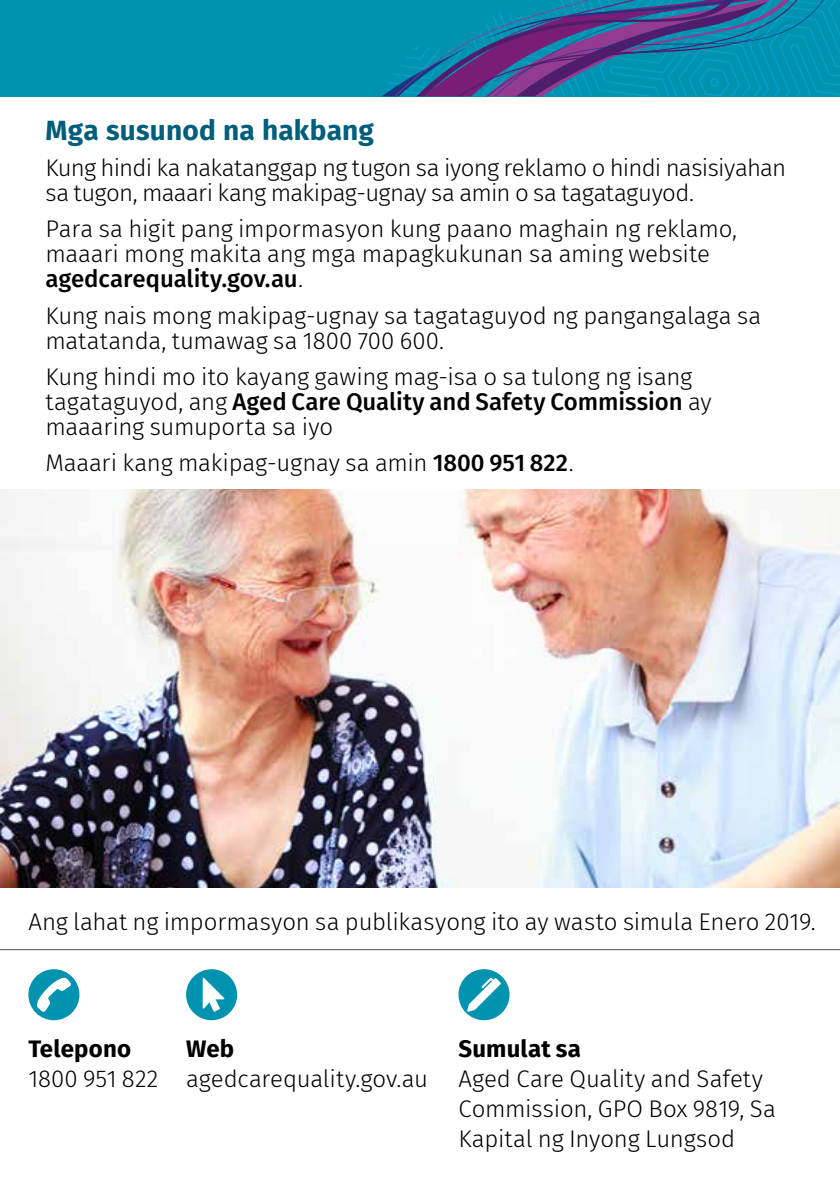
<style>
.page{position:relative;width:840px;height:1191px;background:#fff}
.page>*{position:absolute;margin:0;border:0;box-sizing:border-box;transform-origin:0 0}
.t1{font:700 28px "Fira Sans";letter-spacing:.01em;color:#005e7b}
.t2{font:300 24px/25px "Fira Sans";letter-spacing:-.01em;color:#000}
.t3{font:300 24px/25px "Fira Sans";letter-spacing:-.03em;color:#000}
.t4{font:700 24px "Fira Sans";letter-spacing:.005em;color:#000}
.s1{font-weight:500}
</style>
<div class="page">
<hr style="left:0;top:949px;width:839px;height:1px;background:#4d4d4f">
<div style="left:28px;top:969px;width:51px;height:51px;background:#0092af;border-radius:50%"></div>
<svg style="left:37px;top:977px;width:34px;height:35px"></svg>
<div style="left:186px;top:969px;width:51px;height:51px;background:#0092af;border-radius:50%"></div>
<svg style="left:202px;top:977px;width:22px;height:34px"></svg>
<div style="left:458px;top:969px;width:51px;height:51px;background:#0092af;border-radius:50%"></div>
<svg style="left:467px;top:977px;width:33px;height:34px"></svg>
<div style="left:0;top:0;width:839px;height:96px;background:#0092af"></div>
<svg style="left:385px;top:0;width:454px;height:96px"></svg>
<img style="left:0;top:489px;width:839px;height:399px">
<p class="t1" style="left:45px;top:106px;width:330px">Mga susunod na hakbang</p>
<p class="t3" style="left:45px;top:155px;width:742px">Kung hindi ka nakatanggap ng tugon sa iyong reklamo o hindi nasisiyahan sa tugon, maaari kang makipag-ugnay sa amin o sa tagataguyod.</p>
<p class="t2" style="left:45px;top:216px;width:693px">Para sa higit pang impormasyon kung paano maghain ng reklamo, maaari mong makita ang mga mapagkukunan sa aming website <span class="s1">agedcarequality.gov.au</span>.</p>
<p class="t2" style="left:45px;top:303px;width:717px">Kung nais mong makipag-ugnay sa tagataguyod ng pangangalaga sa matatanda, tumawag sa 1800 700 600.</p>
<p class="t2" style="left:45px;top:364px;width:667px">Kung hindi mo ito kayang gawing mag-isa o sa tulong ng isang tagataguyod, ang <span class="s1">Aged Care Quality and Safety Commission</span> ay maaaring sumuporta sa iyo</p>
<p class="t2" style="left:45px;top:450px;width:529px">Maaari kang makipag-ugnay sa amin <span class="s1">1800 951 822</span>.</p>
<p class="t2" style="left:28px;top:909px;width:788px">Ang lahat ng impormasyon sa publikasyong ito ay wasto simula Enero 2019.</p>
<p class="t4" style="left:28px;top:1028px;width:104px">Telepono</p>
<p class="t2" style="left:28px;top:1066px;width:131px">1800 951 822</p>
<p class="t4" style="left:186px;top:1028px;width:50px">Web</p>
<p class="t2" style="left:186px;top:1066px;width:243px">agedcarequality.gov.au</p>
<p class="t4" style="left:458px;top:1028px;width:124px">Sumulat sa</p>
<p class="t2" style="left:458px;top:1063px;width:319px;line-height:30px">Aged Care Quality and Safety<br>Commission, GPO Box 9819, Sa<br>Kapital ng Inyong Lungsod</p>
</div>
